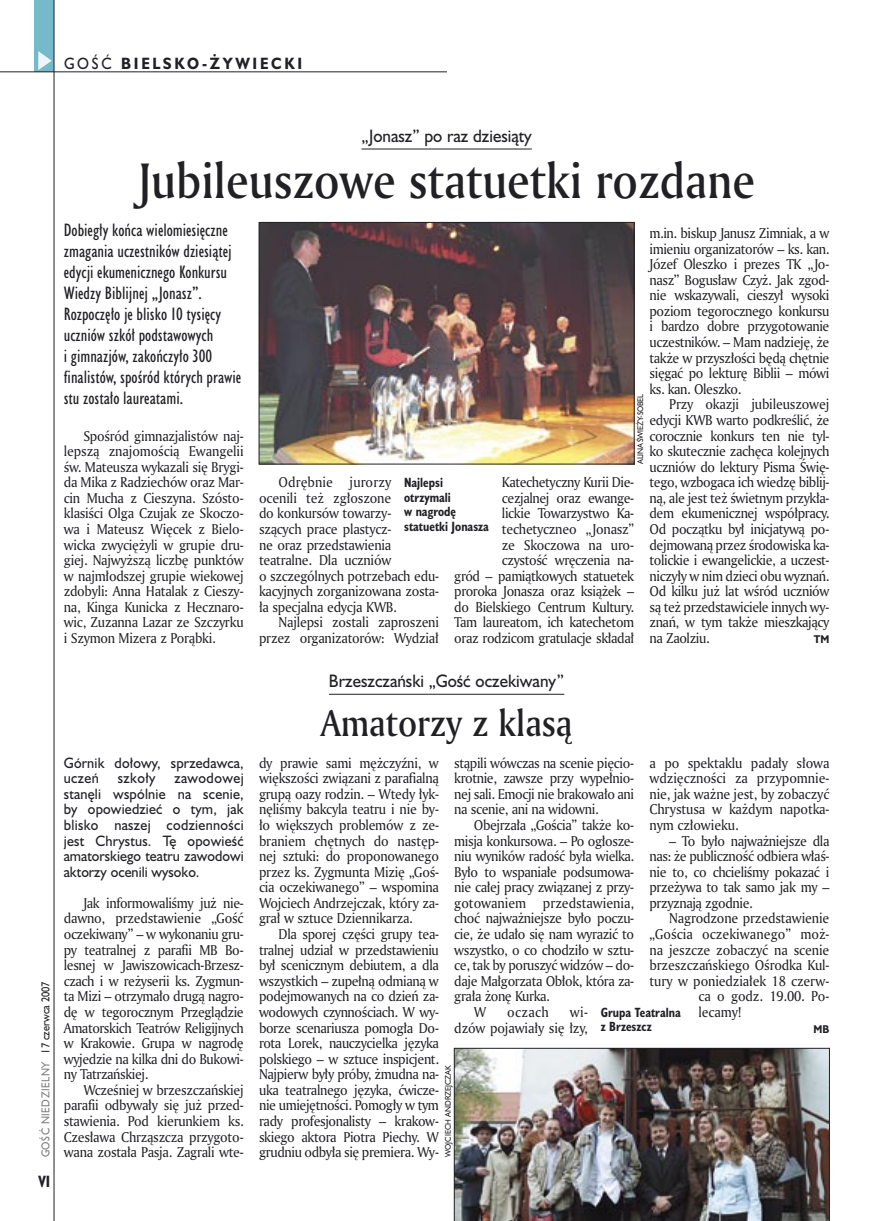
<style>
.page{position:relative;width:872px;height:1221px;background:#fff}
.page>*{position:absolute;margin:0;border:0;box-sizing:border-box;transform-origin:0 0}
._05a_tytyl_AmMd_32_pt{font:48px "Amerigo Md PL";color:#212125;scale:.9 1}
._05-9_tytyl_AmMd_24_pt{font:36px "Amerigo Md PL";color:#212125;scale:.9 1}
._06-4_lead_lokal_HuCn_11_pt{font:16.5px/21px "Humanst 521 Cn PL";color:#212125}
._04-3_nadtytul_lokal{font:16.5px "Humanst 521 PL";color:#212125;scale:.94 1}
._15a_temat_lewo{font:700 15px "Humanst 521 PL";letter-spacing:.2em;color:#212125;scale:.9 1}
._16_pagina_lewa{font:700 15px "Humanst 521 Cn PL";color:#212125;scale:.94 1}
._01_body_tekst{font:13.8px/15.6px "Amerigo PL";letter-spacing:-.02em;color:#212125;text-align:justify;scale:.94 1}
._06-5_lead_lokal_maly_Hu_9_pt{font:13.8px/15.6px "Humanst 521 PL";color:#212125;scale:.94 1}
._01_body_tekst-2{font:13.8px "Amerigo PL";color:#212125;scale:.94 1}
._09_podpis_zdjecia_HuCnB{font:700 12.3px/14.4px "Humanst 521 Cn PL";color:#212125;scale:.94 1}
._18a_data_lewa_GOSC{font:10.5px "Humanst 521 PL";letter-spacing:.05em;color:#7f7f83;scale:.9 1}
._18_data_lewa{font:10.5px "Humanst 521 PL";color:#212125;scale:.9 1}
._01_body_tekst-3{font:700 10.35px "Humanst 521 PL";color:#212125;scale:.9 1}
._12a_autor_na_koncu_HuBd{font:700 10.35px "Humanst 521 PL";color:#212125;scale:.9 1}
._09a_autor_zdjecia_Hu_5_pt{font:7.5px "Humanst 521 PL";color:#212125;scale:.94 1}
._09a_autor_zdjecia_Hu_5_pt-2{font:7.5px "Humanst 521 PL";letter-spacing:-.04em;color:#212125;scale:.94 1}
.s1{font-weight:400}
</style>
<div class="page">
<div style="left:35px;top:0;width:19px;height:72px;background:#75baca"></div>
<svg style="left:38px;top:51px;width:14px;height:19px"></svg>
<hr style="left:54px;top:0;width:1px;height:1220px;background:#212125">
<hr style="left:0;top:72px;width:447px;height:1px;background:#212125">
<hr style="left:361px;top:149px;width:171px;height:1px;background:#212125">
<hr style="left:329px;top:694px;width:235px;height:1px;background:#212125">
<img style="left:261px;top:224px;width:371px;height:238px">
<div style="left:259px;top:222px;width:375px;height:242px;border:1px solid #212125"></div>
<img style="left:454px;top:1048px;width:375px;height:172px">
<p class="_15a_temat_lewo" style="left:64px;top:53px;width:266px"><span class="s1">GOŚĆ</span> BIELSKO-ŻYWIECKI</p>
<p class="_18_data_lewa" style="left:38px;top:1053px;width:82px;rotate:-90deg">17 czerwca 2007</p>
<p class="_18a_data_lewa_GOSC" style="left:38px;top:1157px;width:108px;rotate:-90deg">GOŚĆ NIEDZIELNY</p>
<p class="_16_pagina_lewa" style="left:38px;top:1170px;width:14px">VI</p>
<p class="_04-3_nadtytul_lokal" style="left:361px;top:124px;width:183px">„Jonasz” po raz dziesiąty</p>
<p class="_05a_tytyl_AmMd_32_pt" style="left:138px;top:148px;width:687px">Jubileuszowe statuetki rozdane</p>
<p class="_06-4_lead_lokal_HuCn_11_pt" style="left:64px;top:219px;width:179px">Dobiegły końca wielomiesięczne zmagania uczestników dziesiątej edycji ekumenicznego Konkursu<br>Wiedzy Biblijnej „Jonasz”.<br>Rozpoczęło je blisko 10 tysięcy uczniów szkół podstawowych<br>i gimnazjów, zakończyło 300 finalistów, spośród których prawie stu zostało laureatami.</p>
<p class="_01_body_tekst" style="left:64px;top:427px;width:193px;text-indent:20px">Spośród gimnazjalistów naj&shy;lepszą znajomością Ewangelii św. Mateusza wykazali się Brygi&shy;da Mika z Radziechów oraz Mar&shy;cin Mucha z Cieszyna. Szósto&shy;klasiści Olga Czujak ze Skoczo&shy;wa i Mateusz Więcek z Bielo&shy;wicka zwyciężyli w grupie dru&shy;giej. Najwyższą liczbę punktów w najmłodszej grupie wiekowej zdobyli: Anna Hatalak z Cieszy&shy;na, Kinga Kunicka z Hecznaro&shy;wic, Zuzanna Lazar ze Szczyrku i Szymon Mizera z Porąbki.</p>
<p class="_01_body_tekst" style="left:649px;top:225px;width:193px">m.in. biskup Janusz Zimniak, a w imieniu organizatorów – ks. kan.<br>Józef Oleszko i prezes TK „Jo&shy;nasz” Bogusław Czyż. Jak zgod&shy;nie wskazywali, cieszył wysoki poziom tegorocznego konkursu i bardzo dobre przygotowanie uczestników. – Mam nadzieję, że także w przyszłości będą chętnie sięgać po lekturę Biblii – mówi ks. kan. Oleszko.</p>
<p class="_01_body_tekst" style="left:649px;top:396px;width:193px;text-indent:20px">Przy okazji jubileuszowej edycji KWB warto podkreślić, że corocznie konkurs ten nie tyl&shy;ko skutecznie zachęca kolejnych uczniów do lektury Pisma Świę&shy;tego, wzbogaca ich wiedzę biblij&shy;ną, ale jest też świetnym przykła&shy;dem ekumenicznej współpracy.<br>Od początku był inicjatywą po&shy;dejmowaną przez środowiska ka&shy;tolickie i ewangelickie, a uczest&shy;niczyły w nim dzieci obu wyznań.<br>Od kilku już lat wśród uczniów są też przedstawiciele innych wy&shy;znań, w tym także mieszkający na Zaolziu.</p>
<p class="_09a_autor_zdjecia_Hu_5_pt-2" style="left:635px;top:464px;width:76px;rotate:-90deg">ALINA ŚWIEŻY-SOBEL</p>
<p class="_01_body_tekst" style="left:259px;top:474px;width:193px;text-align:left;text-indent:20px">Odrębnie jurorzy<br>ocenili też zgłoszone<br>do konkursów towarzy-<br>szących prace plastycz-<br>ne oraz przedstawienia teatralne. Dla uczniów<br>o szczególnych potrzebach edu&shy;kacyjnych zorganizowana zosta&shy;ła specjalna edycja KWB.</p>
<p class="_01_body_tekst" style="left:259px;top:614px;width:193px;text-align:right">Najlepsi zostali zaproszeni przez organizatorów: Wydział</p>
<p class="_01_body_tekst" style="left:454px;top:474px;width:193px;text-align:right">Katechetyczny Kurii Die&shy;cezjalnej oraz ewange-<br>lickie Towarzystwo Ka&shy;techetyczneo „Jonasz”<br>ze Skoczowa na uro&shy;czystość wręczenia na-<br>gród – pamiątkowych statuetek proroka Jonasza oraz książek – do Bielskiego Centrum Kultury.<br>Tam laureatom, ich katechetom oraz rodzicom gratulacje składał</p>
<p class="_09_podpis_zdjecia_HuCnB" style="left:404px;top:475px;width:92px">Najlepsi otrzymali<br>w nagrodę statuetki Jonasza</p>
<p class="_01_body_tekst-3" style="left:814px;top:632px;width:19px">TM</p>
<p class="_06-5_lead_lokal_maly_Hu_9_pt" style="left:64px;top:754px;width:193px">Górnik dołowy, sprzedawca, uczeń</p>
<p class="_06-5_lead_lokal_maly_Hu_9_pt" style="left:64px;top:770px;width:193px;text-align:justify;text-indent:111px">zawodowej stanęli wspólnie na scenie, by opowiedzieć o tym, jak blisko naszej codzienności jest Chrystus. Tę opowieść amatorskiego teatru zawodowi aktorzy ocenili wysoko.</p>
<p class="_01_body_tekst" style="left:64px;top:894px;width:193px;text-indent:20px">Jak informowaliśmy już nie&shy;dawno, przedstawienie „Gość oczekiwany” – w wykonaniu gru&shy;py teatralnej z parafii MB Bo&shy;lesnej w Jawiszowicach-Brzesz&shy;czach i w reżyserii ks. Zygmun&shy;ta Mizi – otrzymało drugą nagro&shy;dę w tegorocznym Przeglądzie Amatorskich Teatrów Religijnych w Krakowie. Grupa w nagrodę wyjedzie na kilka dni do Bukowi&shy;ny Tatrzańskiej.</p>
<p class="_01_body_tekst" style="left:64px;top:1081px;width:193px;text-indent:20px">Wcześniej w brzeszczańskiej parafii odbywały się już przed&shy;stawienia. Pod kierunkiem ks.<br>Czesława Chrząszcza przygoto&shy;wana została Pasja. Zagrali wte-</p>
<p class="_06-5_lead_lokal_maly_Hu_9_pt" style="left:118px;top:770px;width:42px">szkoły</p>
<p class="_04-3_nadtytul_lokal" style="left:329px;top:669px;width:252px">Brzeszczański „Gość oczekiwany”</p>
<p class="_05-9_tytyl_AmMd_24_pt" style="left:321px;top:699px;width:281px">Amatorzy z klasą</p>
<p class="_01_body_tekst" style="left:259px;top:754px;width:193px">dy prawie sami mężczyźni, w większości związani z parafialną grupą oazy rodzin. – Wtedy łyk&shy;nęliśmy bakcyla teatru i nie by&shy;ło większych problemów z ze&shy;braniem chętnych do następ&shy;nej sztuki: do proponowanego przez ks. Zygmunta Mizię „Goś&shy;cia oczekiwanego” – wspomina Wojciech Andrzejczak, który za&shy;grał w sztuce Dziennikarza.</p>
<p class="_01_body_tekst" style="left:259px;top:925px;width:193px;text-indent:20px">Dla sporej części grupy tea&shy;tralnej udział w przedstawieniu był scenicznym debiutem, a dla wszystkich – zupełną odmianą w podejmowanych na co dzień za&shy;wodowych czynnościach. W wy&shy;borze scenariusza pomogła Do&shy;rota Lorek, nauczycielka języka polskiego – w sztuce inspicjent.<br>Najpierw były próby, żmudna na&shy;uka teatralnego języka, ćwicze&shy;nie umiejętności. Pomogły w tym rady profesjonalisty – krakow&shy;skiego aktora Piotra Piechy. W grudniu odbyła się premiera. Wy-</p>
<p class="_01_body_tekst" style="left:649px;top:754px;width:193px">a po spektaklu padały słowa wdzięczności za przypomnie&shy;nie, jak ważne jest, by zobaczyć Chrystusa w każdym napotka&shy;nym człowieku.</p>
<p class="_01_body_tekst" style="left:649px;top:832px;width:193px;text-indent:20px">– To było najważniejsze dla nas: że publiczność odbiera właś&shy;nie to, co chcieliśmy pokazać i przeżywa to tak samo jak my – przyznają zgodnie.</p>
<p class="_01_body_tekst" style="left:669px;top:910px;width:172px">Nagrodzone przedstawienie</p>
<p class="_01_body_tekst-2" style="left:649px;top:924px;width:193px">„Gościa oczekiwanego” moż-</p>
<p class="_01_body_tekst" style="left:649px;top:941px;width:193px">na jeszcze zobaczyć na scenie</p>
<p class="_01_body_tekst" style="left:649px;top:957px;width:193px">brzeszczańskiego Ośrodka Kul-</p>
<p class="_01_body_tekst" style="left:649px;top:972px;width:193px">tury w poniedziałek 18 czerw-</p>
<p class="_01_body_tekst" style="left:698px;top:988px;width:141px">ca o godz. 19.00. Po-</p>
<p class="_01_body_tekst" style="left:698px;top:1003px;width:47px">lecamy!</p>
<p class="_12a_autor_na_koncu_HuBd" style="left:813px;top:1021px;width:19px">MB</p>
<p class="_01_body_tekst" style="left:454px;top:754px;width:193px">stąpili wówczas na scenie pięcio&shy;krotnie, zawsze przy wypełnio&shy;nej sali. Emocji nie brakowało ani na scenie, ani na widowni.</p>
<p class="_01_body_tekst" style="left:454px;top:816px;width:193px;text-indent:20px">Obejrzała „Gościa” także ko&shy;misja konkursowa. – Po ogłosze&shy;niu wyników radość była wielka.<br>Było to wspaniałe podsumowa&shy;nie całej pracy związanej z przy&shy;gotowaniem przedstawienia, choć najważniejsze było poczu&shy;cie, że udało się nam wyrazić to wszystko, o co chodziło w sztu&shy;ce, tak by poruszyć widzów – do&shy;daje Małgorzata Obłok, która za&shy;grała żonę Kurka.</p>
<p class="_01_body_tekst" style="left:474px;top:1003px;width:15px">W</p>
<p class="_01_body_tekst" style="left:507px;top:1003px;width:46px">oczach</p>
<p class="_01_body_tekst" style="left:454px;top:1003px;width:144px;text-align:right">wi-<br>dzów pojawiały się łzy,</p>
<p class="_09_podpis_zdjecia_HuCnB" style="left:600px;top:1004px;width:87px">Grupa Teatralna z Brzeszcz</p>
<p class="_09a_autor_zdjecia_Hu_5_pt" style="left:443px;top:1156px;width:100px;rotate:-90deg">WOJCIECH ANDRZEJCZAK</p>
</div>
